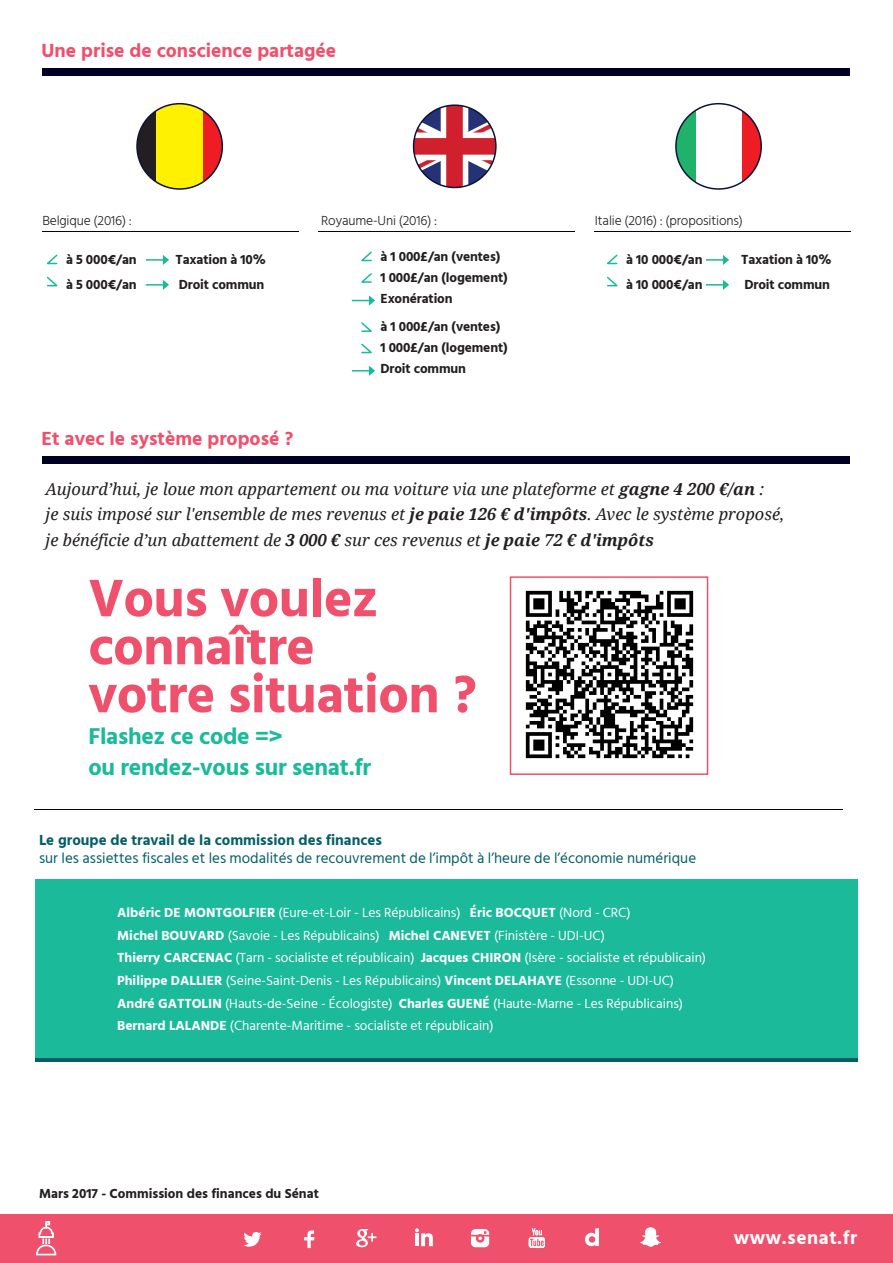
<style>
.page{position:relative;width:893px;height:1263px;background:#fff}
.page>*{position:absolute;margin:0;border:0;box-sizing:border-box;transform-origin:0 0}
.t1{font:700 54px/48px "Hind Siliguri";letter-spacing:-.01em;color:#ef516c}
.t2{font:700 23.55px/31.5px "Hind Siliguri";letter-spacing:-.01em;color:#1aba9a}
.t3{font:700 19.5px "Hind Siliguri";color:#ef506c}
.t4{font:700 19.2px "Hind Siliguri";letter-spacing:.03em;color:#fff}
.t5{font:italic 16.5px/25.5px "Noto Serif";color:#231f20}
.t6{font:15px "Hind Siliguri";color:#055f68}
.t7{font:700 15px "Hind Siliguri";color:#055f68}
.t8{font:13.5px/22.5px "Hind Siliguri";color:#fff}
.t9{font:700 13.5px/21px "Hind Siliguri";letter-spacing:-.01em;color:#231f20}
.t10{font:300 13.5px "Hind Siliguri";letter-spacing:-.01em;color:#231f20}
.s1{font-weight:700}
</style>
<div class="page">
<hr style="left:42px;top:231px;width:257px;height:1px;background:#000025">
<hr style="left:319px;top:231px;width:256px;height:1px;background:#000025">
<hr style="left:595px;top:231px;width:256px;height:1px;background:#000025">
<hr style="left:34px;top:809px;width:809px;height:1px;background:#000025">
<div style="left:42px;top:68px;width:807px;height:8px;background:#000025"></div>
<div style="left:42px;top:457px;width:807px;height:7px;background:#000025"></div>
<svg style="left:203px;top:110px;width:19px;height:73px"></svg>
<div style="left:156px;top:104px;width:47px;height:85px;background:#fff101"></div>
<svg style="left:137px;top:110px;width:19px;height:73px"></svg>
<svg style="left:413px;top:105px;width:83px;height:82px"></svg>
<svg style="left:742px;top:110px;width:19px;height:73px"></svg>
<svg style="left:676px;top:109px;width:20px;height:75px"></svg>
<div style="left:675px;top:103px;width:87px;height:87px;border:2px solid #0b1339;border-radius:50%"></div>
<div style="left:413px;top:104px;width:84px;height:84px;border:2px solid #0b1339;border-radius:50%"></div>
<div style="left:136px;top:103px;width:87px;height:87px;border:2px solid #0b1339;border-radius:50%"></div>
<div style="left:35px;top:879px;width:823px;height:181px;background:#1aba9a"></div>
<hr style="left:35px;top:1058px;width:823px;height:3px;background:#055f68">
<div style="left:0;top:1215px;width:893px;height:48px;background:#ef516c"></div>
<svg style="left:243px;top:1232px;width:19px;height:15px"></svg>
<svg style="left:304px;top:1230px;width:11px;height:18px"></svg>
<svg style="left:356px;top:1229px;width:20px;height:18px"></svg>
<svg style="left:415px;top:1228px;width:18px;height:18px"></svg>
<svg style="left:471px;top:1229px;width:18px;height:18px"></svg>
<svg style="left:529px;top:1228px;width:16px;height:20px"></svg>
<svg style="left:585px;top:1228px;width:14px;height:18px"></svg>
<svg style="left:36px;top:1221px;width:20px;height:34px"></svg>
<svg style="left:640px;top:1227px;width:21px;height:20px"></svg>
<svg style="left:146px;top:255px;width:23px;height:10px"></svg>
<svg style="left:146px;top:280px;width:23px;height:10px"></svg>
<svg style="left:46px;top:276px;width:12px;height:11px"></svg>
<svg style="left:47px;top:254px;width:11px;height:11px"></svg>
<svg style="left:706px;top:255px;width:23px;height:10px"></svg>
<svg style="left:706px;top:280px;width:23px;height:10px"></svg>
<svg style="left:607px;top:276px;width:11px;height:11px"></svg>
<svg style="left:607px;top:254px;width:11px;height:11px"></svg>
<svg style="left:352px;top:295px;width:23px;height:11px"></svg>
<svg style="left:352px;top:366px;width:23px;height:10px"></svg>
<svg style="left:361px;top:322px;width:11px;height:10px"></svg>
<svg style="left:361px;top:343px;width:11px;height:11px"></svg>
<svg style="left:361px;top:251px;width:11px;height:11px"></svg>
<svg style="left:361px;top:273px;width:11px;height:10px"></svg>
<img style="left:525px;top:590px;width:169px;height:169px">
<div style="left:510px;top:576px;width:198px;height:199px;border:2px solid #ef516c"></div>
<h3 class="t3" style="left:42px;top:35px;width:296px">Une prise de conscience partagée</h3>
<p class="t10" style="left:42px;top:212px;width:91px">Belgique (2016) :</p>
<p class="t10" style="left:321px;top:212px;width:118px">Royaume-Uni (2016) :</p>
<p class="t10" style="left:595px;top:212px;width:150px">Italie (2016) : (propositions)</p>
<p class="t9" style="left:66px;top:250px;width:72px">à 5 000€/an</p>
<p class="t9" style="left:176px;top:250px;width:92px">Taxation à 10%</p>
<p class="t9" style="left:66px;top:274px;width:72px">à 5 000€/an</p>
<p class="t9" style="left:179px;top:274px;width:87px">Droit commun</p>
<h3 class="t3" style="left:42px;top:423px;width:253px">Et avec le système proposé ?</h3>
<p class="t9" style="left:380px;top:247px;width:121px">à 1 000£/an (ventes)</p>
<p class="t9" style="left:626px;top:250px;width:78px">à 10 000€/an</p>
<p class="t9" style="left:741px;top:250px;width:92px">Taxation à 10%</p>
<p class="t9" style="left:380px;top:268px;width:129px">1 000£/an (logement)<br>Exonération</p>
<p class="t9" style="left:380px;top:316px;width:129px">à 1 000£/an (ventes)<br>1 000£/an (logement)<br>Droit commun</p>
<p class="t9" style="left:626px;top:274px;width:78px">à 10 000€/an</p>
<p class="t9" style="left:744px;top:274px;width:87px">Droit commun</p>
<p class="t5" style="left:46px;top:475px;width:740px">Aujourd’hui, je loue mon appartement ou ma voiture via une plateforme et <span class="s1">gagne 4 200 €/an</span> :<br>je suis imposé sur l'ensemble de mes revenus et <span class="s1">je paie 126 € d'impôts</span>. Avec le système proposé, je bénéficie d’un abattement de <span class="s1">3 000 €</span> sur ces revenus et <span class="s1">je paie 72 € d'impôts</span></p>
<h1 class="t1" style="left:88px;top:575px;width:390px">Vous voulez connaître<br>votre situation ?</h1>
<h2 class="t2" style="left:88px;top:721px;width:284px">Flashez ce code =&gt;<br>ou rendez-vous sur senat.fr</h2>
<p class="t7" style="left:39px;top:828px;width:344px">Le groupe de travail de la commission des finances</p>
<p class="t6" style="left:39px;top:847px;width:659px">sur les assiettes fiscales et les modalités de recouvrement de l’impôt à l’heure de l’économie numérique</p>
<p class="t8" style="left:117px;top:903px;width:590px"><span class="s1">Albéric DE MONTGOLFIER</span> (Eure-et-Loir - Les Républicains) <span class="s1">Éric BOCQUET</span> (Nord - CRC)<br><span class="s1">Michel BOUVARD</span> (Savoie - Les Républicains) <span class="s1">Michel CANEVET</span> (Finistère - UDI-UC)<br><span class="s1">Thierry CARCENAC</span> (Tarn - socialiste et républicain) <span class="s1">Jacques CHIRON</span> (Isère - socialiste et républicain)<br><span class="s1">Philippe DALLIER</span> (Seine-Saint-Denis - Les Républicains) <span class="s1">Vincent DELAHAYE</span> (Essonne - UDI-UC)<br><span class="s1">André GATTOLIN</span> (Hauts-de-Seine - Écologiste) <span class="s1">Charles GUENÉ</span> (Haute-Marne - Les Républicains)<br><span class="s1">Bernard LALANDE</span> (Charente-Maritime - socialiste et républicain)</p>
<p class="t9" style="left:39px;top:1184px;width:281px">Mars 2017 - Commission des finances du Sénat</p>
<h3 class="t4" style="left:734px;top:1222px;width:125px">www.senat.fr</h3>
</div>
